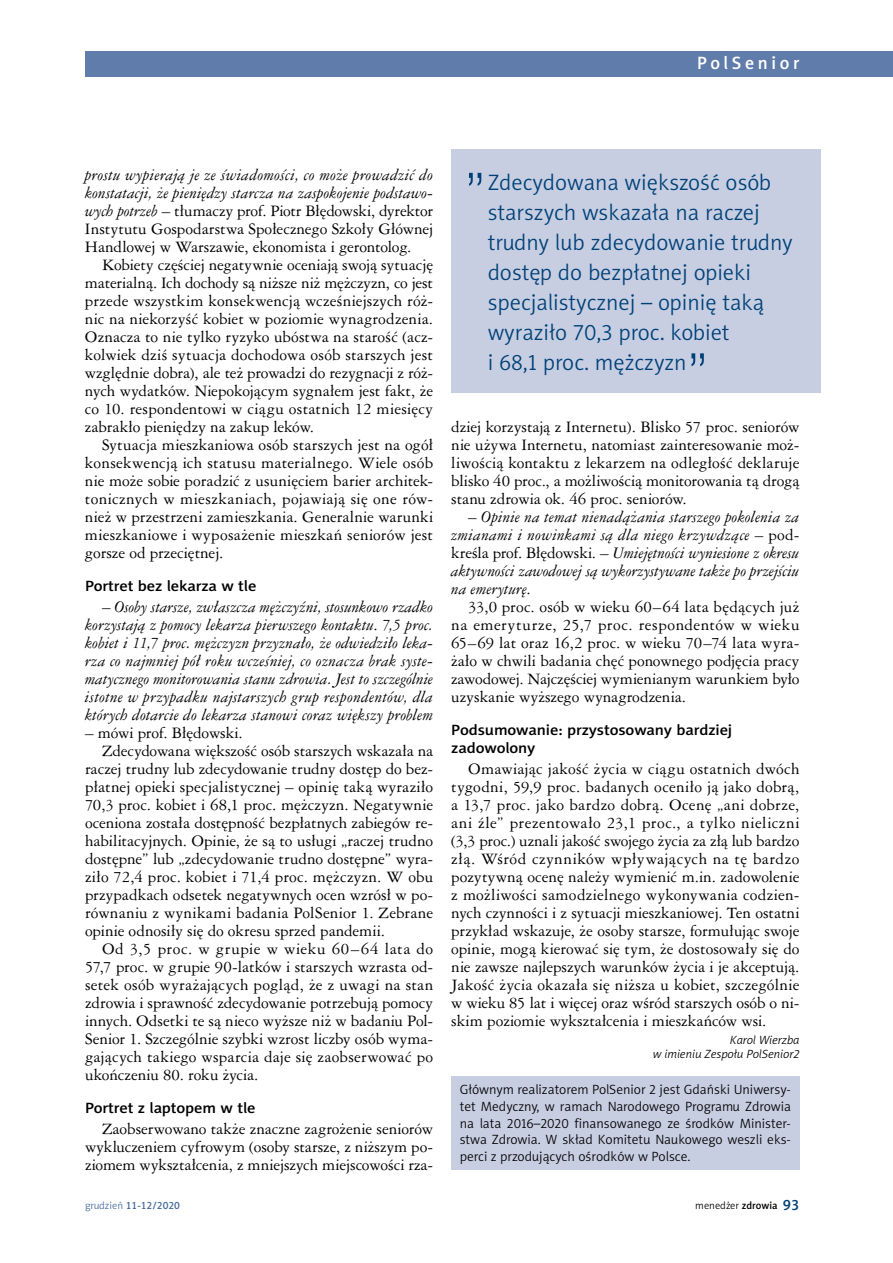
<style>
.page{position:relative;width:893px;height:1263px;background:#fff}
.page>*{position:absolute;margin:0;border:0;box-sizing:border-box;transform-origin:0 0}
.t1{font:52.5px "Swis 721 Lt PL";color:#004177}
.t2{font:22.5px/30.2px "Naomi Sans EFN Light";color:#004177}
.t3{font:18px "Naomi Sans EFN Medium";letter-spacing:.2em;color:#fff}
.t4{font:15px/18px "Ameri Garmnd PL";color:#000;text-align:justify}
.t5{font:italic 15px/18px "Ameri Garmnd PL";letter-spacing:.005em;color:#000;text-align:justify}
.t6{font:15px/18px "Naomi Sans EFN Medium";letter-spacing:-.01em;color:#000;scale:1.1 1}
.t7{font:15px "Ameri Garmnd PL";letter-spacing:.02em;color:#000}
.t8{font:15px "Ameri Garmnd PL";letter-spacing:.04em;color:#000}
.t9{font:13.5px/16.6px "Naomi Sans EFN Light";color:#000;text-align:justify}
.t10{font:italic 12px/13.5px "Naomi Sans EFN Light";color:#000;text-align:right}
.t11{font:10.5px "Naomi Sans EFN Medium";color:#456b9c}
.t12{font:10.5px "Naomi Sans EFN Light";color:#000}
.s1{font-style:italic}
.s2{font-style:normal}
.s3{font-family:"Naomi Sans EFN Light"}
.s4{font-family:"Naomi Sans EFN Medium"}
.s5{font-family:"Naomi Sans EFN Medium";font-size:15px;color:#004177}
</style>
<div class="page">
<div style="left:451px;top:149px;width:370px;height:244px;background:#c7cee2"></div>
<div style="left:451px;top:1076px;width:348px;height:93px;background:#c7cee2"></div>
<div style="left:85px;top:51px;width:808px;height:26px;background:#607caa"></div>
<p class="t3" style="left:697px;top:52px;width:104px">PolSenior</p>
<p class="t4" style="left:85px;top:165px;width:350px"><span class="s1">prostu wypierają je ze świadomości, co może prowadzić do konstatacji, że pieniędzy starcza na zaspokojenie podstawo&shy;wych potrzeb</span> – tłumaczy prof. Piotr Błędowski, dyrektor Instytutu Gospodarstwa Społecznego Szkoły Głównej Handlowej w Warszawie, ekonomista i gerontolog.</p>
<p class="t4" style="left:85px;top:255px;width:350px;text-indent:17px">Kobiety częściej negatywnie oceniają swoją sytuację materialną. Ich dochody są niższe niż mężczyzn, co jest przede wszystkim konsekwencją wcześniejszych róż&shy;nic na niekorzyść kobiet w poziomie wynagrodzenia.<br>Oznacza to nie tylko ryzyko ubóstwa na starość (acz&shy;kolwiek dziś sytuacja dochodowa osób starszych jest względnie dobra), ale też prowadzi do rezygnacji z róż&shy;nych wydatków. Niepokojącym sygnałem jest fakt, że co 10. respondentowi w ciągu ostatnich 12 miesięcy zabrakło pieniędzy na zakup leków.</p>
<p class="t4" style="left:85px;top:435px;width:350px;text-indent:17px">Sytuacja mieszkaniowa osób starszych jest na ogół konsekwencją ich statusu materialnego. Wiele osób nie może sobie poradzić z usunięciem barier architek&shy;tonicznych w mieszkaniach, pojawiają się one rów&shy;nież w przestrzeni zamieszkania. Generalnie warunki mieszkaniowe i wyposażenie mieszkań seniorów jest gorsze od przeciętnej.</p>
<p class="t6" style="left:85px;top:577px;width:157px">Portret bez lekarza w tle</p>
<p class="t5" style="left:85px;top:597px;width:350px;text-indent:17px"><span class="s2">–</span> Osoby starsze, zwłaszcza mężczyźni, stosunkowo rzadko korzystają z pomocy lekarza pierwszego kontaktu<span class="s2">.</span> 7,5 proc. kobiet i 11,7 proc. mężczyzn przyznało, że odwiedziło leka&shy;rza co najmniej pół roku wcześniej, co oznacza brak syste&shy;matycznego monitorowania stanu zdrowia. Jest to szczególnie istotne w przypadku najstarszych grup respondentów, dla których dotarcie do lekarza stanowi coraz większy problem</p>
<p class="t4" style="left:85px;top:723px;width:159px">– mówi prof. Błędowski.</p>
<p class="t4" style="left:102px;top:741px;width:333px">Zdecydowana większość osób starszych wskazała na</p>
<p class="t4" style="left:85px;top:759px;width:350px">raczej trudny lub zdecydowanie trudny dostęp do bez-</p>
<p class="t4" style="left:85px;top:777px;width:350px">płatnej opieki specjalistycznej – opinię taką wyraziło</p>
<p class="t4" style="left:85px;top:795px;width:350px">70,3 proc. kobiet i 68,1 proc. mężczyzn. Negatywnie</p>
<p class="t4" style="left:85px;top:813px;width:350px">oceniona została dostępność bezpłatnych zabiegów re-</p>
<p class="t4" style="left:85px;top:831px;width:350px">habilitacyjnych. Opinie, że są to usługi „raczej trudno</p>
<p class="t4" style="left:85px;top:849px;width:350px">dostępne” lub „zdecydowanie trudno dostępne” wyra-</p>
<p class="t4" style="left:85px;top:867px;width:350px">ziło 72,4 proc. kobiet i 71,4 proc. mężczyzn. W obu</p>
<p class="t4" style="left:85px;top:885px;width:350px">przypadkach odsetek negatywnych ocen wzrósł w po-</p>
<p class="t4" style="left:85px;top:903px;width:350px">równaniu z wynikami badania PolSenior 1. Zebrane</p>
<p class="t4" style="left:85px;top:921px;width:301px">opinie odnosiły się do okresu sprzed pandemii.</p>
<p class="t8" style="left:102px;top:939px;width:333px">Od 3,5 proc. w grupie w wieku 60–64 lata do</p>
<p class="t4" style="left:85px;top:957px;width:350px">57,7 proc. w grupie 90-latków i starszych wzrasta od-</p>
<p class="t7" style="left:85px;top:975px;width:350px">setek osób wyrażających pogląd, że z uwagi na stan</p>
<p class="t4" style="left:85px;top:993px;width:350px">zdrowia i sprawność zdecydowanie potrzebują pomocy</p>
<p class="t4" style="left:85px;top:1011px;width:350px">innych. Odsetki te są nieco wyższe niż w badaniu Pol-</p>
<p class="t4" style="left:85px;top:1029px;width:350px">Senior 1. Szczególnie szybki wzrost liczby osób wyma-</p>
<p class="t4" style="left:85px;top:1047px;width:350px">gających takiego wsparcia daje się zaobserwować po</p>
<p class="t4" style="left:85px;top:1065px;width:175px">ukończeniu 80. roku życia.</p>
<p class="t6" style="left:85px;top:1099px;width:156px">Portret z laptopem w tle</p>
<p class="t4" style="left:85px;top:1119px;width:350px;text-indent:17px">Zaobserwowano także znaczne zagrożenie seniorów wykluczeniem cyfrowym (osoby starsze, z niższym po&shy;ziomem wykształcenia, z mniejszych miejscowości rza-</p>
<h1 class="t1" style="left:464px;top:159px;width:24px">”</h1>
<h2 class="t2" style="left:488px;top:167px;width:306px">Zdecydowana większość osób starszych wskazała na raczej trudny lub zdecydowanie trudny dostęp do bezpłatnej opieki specjalistycznej – opinię taką wyraziło 70,3 proc. kobiet<br>i 68,1 proc. mężczyzn</h2>
<h1 class="t1" style="left:686px;top:339px;width:24px">”</h1>
<p class="t4" style="left:451px;top:417px;width:350px">dziej korzystają z Internetu). Blisko 57 proc. seniorów nie używa Internetu, natomiast zainteresowanie moż&shy;liwością kontaktu z lekarzem na odległość deklaruje blisko 40 proc., a możliwością monitorowania tą drogą stanu zdrowia ok. 46 proc. seniorów.</p>
<p class="t5" style="left:451px;top:507px;width:350px;text-indent:17px"><span class="s2">–</span> Opinie na temat nienadążania starszego pokolenia za zmianami i nowinkami są dla niego krzywdzące <span class="s2">– pod&shy;kreśla prof. Błędowski. –</span> Umiejętności wyniesione z okresu aktywności zawodowej są wykorzystywane także po przejściu na emeryturę<span class="s2">.</span></p>
<p class="t4" style="left:451px;top:597px;width:350px;text-indent:17px">33,0 proc. osób w wieku 60–64 lata będących już na emeryturze, 25,7 proc. respondentów w wieku 65–69 lat oraz 16,2 proc. w wieku 70–74 lata wyra&shy;żało w chwili badania chęć ponownego podjęcia pracy zawodowej. Najczęściej wymienianym warunkiem było uzyskanie wyższego wynagrodzenia.</p>
<p class="t6" style="left:451px;top:721px;width:257px">Podsumowanie: przystosowany bardziej zadowolony</p>
<p class="t4" style="left:451px;top:759px;width:350px;text-indent:17px">Omawiając jakość życia w ciągu ostatnich dwóch tygodni, 59,9 proc. badanych oceniło ją jako dobrą, a 13,7 proc. jako bardzo dobrą. Ocenę „ani dobrze, ani źle” prezentowało 23,1 proc., a tylko nieliczni (3,3 proc.) uznali jakość swojego życia za złą lub bardzo złą. Wśród czynników wpływających na tę bardzo pozytywną ocenę należy wymienić m.in. zadowolenie z możliwości samodzielnego wykonywania codzien&shy;nych czynności i z sytuacji mieszkaniowej. Ten ostatni przykład wskazuje, że osoby starsze, formułując swoje opinie, mogą kierować się tym, że dostosowały się do nie zawsze najlepszych warunków życia i je akceptują.<br>Jakość życia okazała się niższa u kobiet, szczególnie w wieku 85 lat i więcej oraz wśród starszych osób o ni&shy;skim poziomie wykształcenia i mieszkańców wsi.</p>
<p class="t10" style="left:653px;top:1033px;width:148px">Karol Wierzba<br>w imieniu Zespołu PolSenior2</p>
<p class="t9" style="left:460px;top:1081px;width:333px">Głównym realizatorem PolSenior 2 jest Gdański Uniwersy&shy;tet Medyczny, w ramach Narodowego Programu Zdrowia na lata 2016–2020 finansowanego ze środków Minister&shy;stwa Zdrowia. W skład Komitetu Naukowego weszli eks&shy;perci z przodujących ośrodków w Polsce.</p>
<p class="t11" style="left:85px;top:1199px;width:97px"><span class="s3">grudzień</span> 11-12/2020</p>
<p class="t12" style="left:695px;top:1199px;width:106px">menedżer <span class="s4">zdrowia</span> <span class="s5">93</span></p>
</div>
